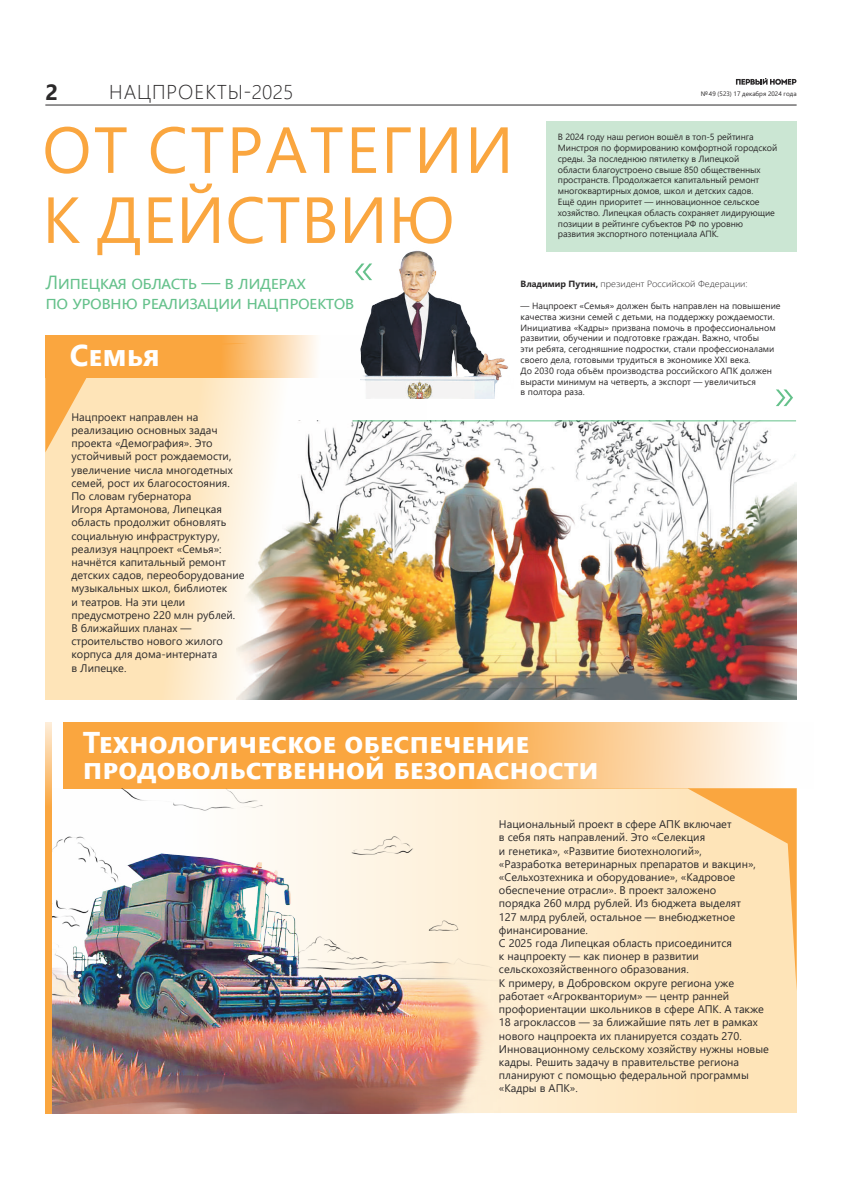
<style>
.page{position:relative;width:842px;height:1191px;background:#fff}
.page>*{position:absolute;margin:0;border:0;box-sizing:border-box;transform-origin:0 0}
.t1{font:65px/70px "Segoe UI";letter-spacing:.035em;color:#faa63f}
.t2{font:300 50px "Segoe UI";color:#65c18b}
.t3{font:700 30px/26px "Segoe UI";color:#fff}
.t4{font:700 22px "Segoe UI";color:#2b292a}
.t5{font:300 20px "Segoe UI";letter-spacing:.045em;color:#2b292a}
.t6{font:19px/20px "Segoe UI";letter-spacing:-.025em;color:#65c18b}
.t7{font:11px/13.2px "Segoe UI";color:#2b292a}
.t8{font:9px/10.8px "Segoe UI";letter-spacing:-.01em;color:#2b292a}
.t9{font:300 9px "Segoe UI";color:#2b292a;scale:1.07 1}
.t10{font:6.4px "Segoe UI";color:#2b292a}
.s1{font-weight:700}
</style>
<div class="page">
<hr style="left:45px;top:104px;width:752px;height:1px;background:#2b292a">
<svg style="left:736px;top:78px;width:60px;height:7px"></svg>
<img style="left:427px;top:421px;width:370px;height:279px">
<img style="left:45px;top:378px;width:382px;height:322px">
<svg style="left:45px;top:378px;width:203px;height:74px;background:#fddfb0"></svg>
<div style="left:45px;top:788px;width:752px;height:325px;background:#fee7c1"></div>
<svg style="left:63px;top:722px;width:710px;height:66px;background:#fab765"></svg>
<div style="left:546px;top:122px;width:251px;height:130px;background:#cbe6d3"></div>
<img style="left:52px;top:788px;width:503px;height:325px">
<svg style="left:45px;top:722px;width:7px;height:391px;background:#faad50"></svg>
<svg style="left:45px;top:336px;width:271px;height:42px;background:#fab45e"></svg>
<img style="left:360px;top:250px;width:149px;height:148px">
<hr style="left:353px;top:420px;width:443px;height:1px;background:#65c18b">
<svg style="left:687px;top:788px;width:110px;height:203px"></svg>
<h3 class="t4" style="left:45px;top:71px;width:14px">2</h3>
<p class="t10" style="left:701px;top:88px;width:97px">№ 49 (523) 17 декабря 2024 года</p>
<h3 class="t5" style="left:109px;top:73px;width:186px">НАЦПРОЕКТЫ-2025</h3>
<h1 class="t1" style="left:42px;top:109px;width:473px">ОТ СТРАТЕГИИ<br>К ДЕЙСТВИЮ</h1>
<h2 class="t2" style="left:352px;top:220px;width:25px">«</h2>
<h3 class="t6" style="left:45px;top:271px;width:310px">Липецкая область — в лидерах<br>по уровню реализации нацпроектов</h3>
<h3 class="t3" style="left:70px;top:339px;width:91px">Семья</h3>
<p class="t7" style="left:71px;top:409px;width:175px">Нацпроект направлен на реализацию основных задач проекта «Демография». Это устойчивый рост рождаемости, увеличение числа многодетных семей, рост их благосостояния.<br>По словам губернатора<br>Игоря Артамонова, Липецкая область продолжит обновлять социальную инфраструктуру, реализуя нацпроект «Семья»: начнётся капитальный ремонт детских садов, переоборудование музыкальных школ, библиотек<br>и театров. На эти цели предусмотрено 220 млн рублей.<br>В ближайших планах — строительство нового жилого корпуса для дома-интерната<br>в Липецке.</p>
<p class="t8" style="left:558px;top:131px;width:221px">В 2024 году наш регион вошёл в топ-5 рейтинга Минстроя по формированию комфортной городской среды. За последнюю пятилетку в Липецкой<br>области благоустроено свыше 850 общественных пространств. Продолжается капитальный ремонт многоквартирных домов, школ и детских садов.<br>Ещё один приоритет — инновационное сельское хозяйство. Липецкая область сохраняет лидирующие позиции в рейтинге субъектов РФ по уровню развития экспортного потенциала АПК.</p>
<p class="t9" style="left:521px;top:275px;width:214px"><span class="s1">Владимир Путин,</span> президент Российской Федерации:</p>
<p class="t8" style="left:521px;top:300px;width:262px">— Нацпроект «Семья» должен быть направлен на повышение качества жизни семей с детьми, на поддержку рождаемости.<br>Инициатива «Кадры» призвана помочь в профессиональном развитии, обучении и подготовке граждан. Важно, чтобы<br>эти ребята, сегодняшние подростки, стали профессионалами своего дела, готовыми трудиться в экономике XXI века.<br>До 2030 года объём производства российского АПК должен вырасти минимум на четверть, а экспорт — увеличиться<br>в полтора раза.</p>
<h2 class="t2" style="left:796px;top:449px;width:25px;rotate:-180deg">«</h2>
<h3 class="t3" style="left:83px;top:727px;width:517px">Технологическое обеспечение продовольственной безопасности</h3>
<p class="t7" style="left:499px;top:816px;width:271px">Национальный проект в сфере АПК включает<br>в себя пять направлений. Это «Селекция<br>и генетика», «Развитие биотехнологий»,<br>«Разработка ветеринарных препаратов и вакцин», «Сельхозтехника и оборудование», «Кадровое обеспечение отрасли». В проект заложено<br>порядка 260 млрд рублей. Из бюджета выделят<br>127 млрд рублей, остальное — внебюджетное финансирование.<br>С 2025 года Липецкая область присоединится<br>к нацпроекту — как пионер в развитии сельскохозяйственного образования.<br>К примеру, в Добровском округе региона уже работает «Агрокванториум» — центр ранней профориентации школьников в сфере АПК. А также 18 агроклассов — за ближайшие пять лет в рамках нового нацпроекта их планируется создать 270.<br>Инновационному сельскому хозяйству нужны новые кадры. Решить задачу в правительстве региона планируют с помощью федеральной программы «Кадры в АПК».</p>
</div>
